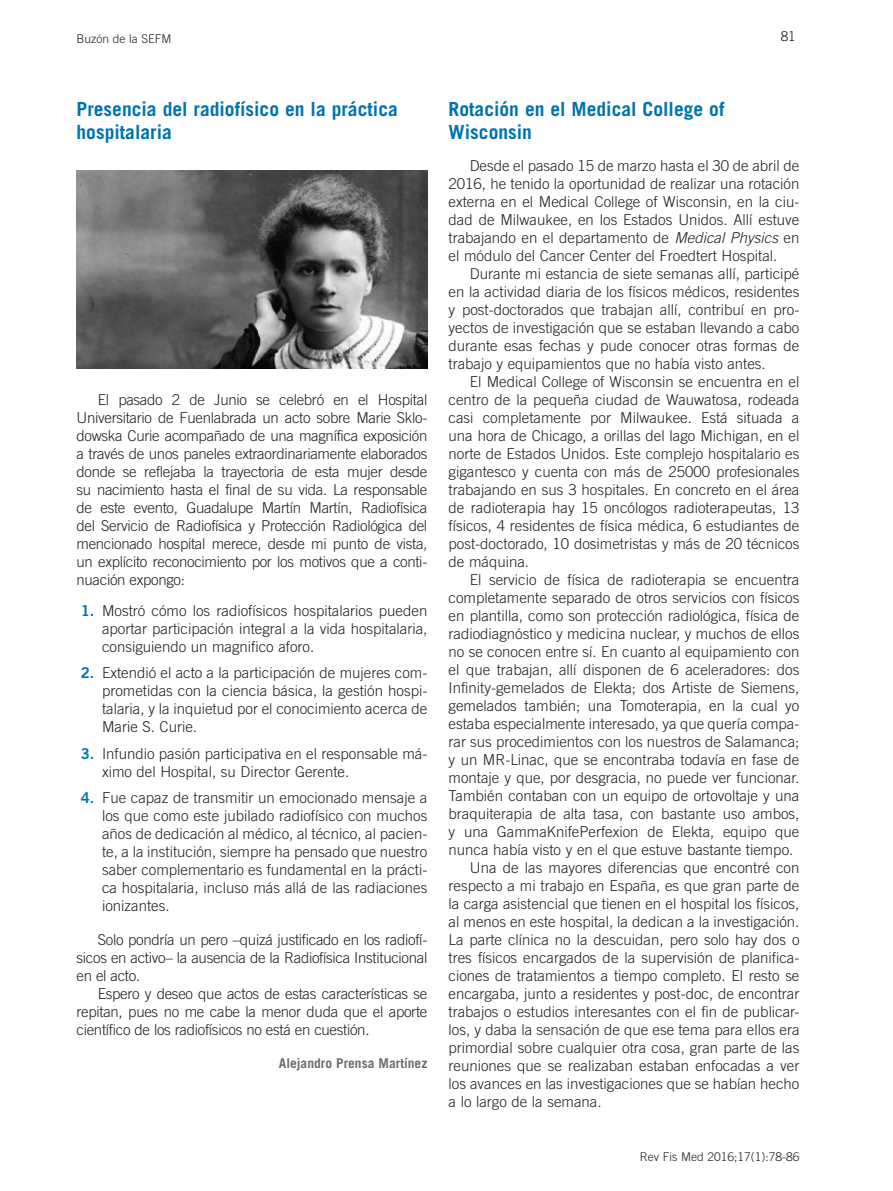
<style>
.page{position:relative;width:893px;height:1191px;background:#fff}
.page>*{position:absolute;margin:0;border:0;box-sizing:border-box;transform-origin:0 0}
.titulos_Buzon___Junt{font:700 19.5px/23.4px "Trade Gothic";color:#0073ae}
.texto_normal_IG{font:300 15px/18px "Trade Gothic";color:#231f20;text-align:justify}
.Bolo_num{font:300 15px/18px "Trade Gothic";color:#231f20;text-align:justify}
.texto_normal_IG-2{font:700 13.5px "Trade Gothic";color:#6c6d70}
.t1{font:300 13.5px "Trade Gothic";color:#231f20}
.t2{font:300 12px "Trade Gothic";color:#231f20}
.s1{font-family:"Trade Gothic Bold Two";font-weight:400;color:#0073ae}
.s2{font-style:italic}
</style>
<div class="page">
<img style="left:77px;top:171px;width:350px;height:197px">
<p class="t2" style="left:77px;top:31px;width:97px">Buzón de la SEFM</p>
<p class="t1" style="left:781px;top:28px;width:17px">81</p>
<p class="titulos_Buzon___Junt" style="left:77px;top:97px;width:323px">Presencia del radiofísico en la práctica hospitalaria</p>
<p class="texto_normal_IG" style="left:77px;top:390px;width:352px;text-indent:21px">El pasado 2 de Junio se celebró en el Hospital Universitario de Fuenlabrada un acto sobre Marie Sklo&shy;dowska Curie acompañado de una magnífica exposición a través de unos paneles extraordinariamente elaborados donde se reflejaba la trayectoria de esta mujer desde su nacimiento hasta el final de su vida. La responsable de este evento, Guadalupe Martín Martín, Radiofísica del Servicio de Radiofísica y Protección Radiológica del mencionado hospital merece, desde mi punto de vista, un explícito reconocimiento por los motivos que a conti&shy;nuación expongo:</p>
<p class="Bolo_num" style="left:102px;top:601px;width:327px;text-indent:-21px"><span class="s1">1.</span> Mostró cómo los radiofísicos hospitalarios pueden aportar participación integral a la vida hospitalaria, consiguiendo un magnifico aforo.</p>
<p class="Bolo_num" style="left:102px;top:663px;width:327px;text-indent:-21px"><span class="s1">2.</span> Extendió el acto a la participación de mujeres com&shy;prometidas con la ciencia básica, la gestión hospi&shy;talaria, y la inquietud por el conocimiento acerca de Marie S. Curie.</p>
<p class="Bolo_num" style="left:102px;top:744px;width:327px;text-indent:-21px"><span class="s1">3.</span> Infundio pasión participativa en el responsable má&shy;ximo del Hospital, su Director Gerente.</p>
<p class="Bolo_num" style="left:102px;top:788px;width:327px;text-indent:-21px"><span class="s1">4.</span> Fue capaz de transmitir un emocionado mensaje a los que como este jubilado radiofísico con muchos años de dedicación al médico, al técnico, al pacien&shy;te, a la institución, siempre ha pensado que nuestro saber complementario es fundamental en la prácti&shy;ca hospitalaria, incluso más allá de las radiaciones ionizantes.</p>
<p class="texto_normal_IG" style="left:77px;top:930px;width:352px;text-indent:21px">Solo pondría un pero –quizá justificado en los radiofí&shy;sicos en activo– la ausencia de la Radiofísica Institucional en el acto.</p>
<p class="texto_normal_IG" style="left:77px;top:984px;width:352px;text-indent:21px">Espero y deseo que actos de estas características se repitan, pues no me cabe la menor duda que el aporte científico de los radiofísicos no está en cuestión.</p>
<p class="texto_normal_IG-2" style="left:279px;top:1055px;width:150px">Alejandro Prensa Martínez</p>
<p class="titulos_Buzon___Junt" style="left:449px;top:97px;width:277px">Rotación en el Medical College of<br>Wisconsin</p>
<p class="texto_normal_IG" style="left:449px;top:156px;width:352px;text-indent:21px">Desde el pasado 15 de marzo hasta el 30 de abril de 2016, he tenido la oportunidad de realizar una rotación externa en el Medical College of Wisconsin, en la ciu&shy;dad de Milwaukee, en los Estados Unidos. Allí estuve trabajando en el departamento de <span class="s2">Medical Physics</span> en el módulo del Cancer Center del Froedtert Hospital.</p>
<p class="texto_normal_IG" style="left:449px;top:264px;width:352px;text-indent:21px">Durante mi estancia de siete semanas allí, participé en la actividad diaria de los físicos médicos, residentes y post-doctorados que trabajan allí, contribuí en pro&shy;yectos de investigación que se estaban llevando a cabo durante esas fechas y pude conocer otras formas de trabajo y equipamientos que no había visto antes.</p>
<p class="texto_normal_IG" style="left:449px;top:372px;width:352px;text-indent:21px">El Medical College of Wisconsin se encuentra en el centro de la pequeña ciudad de Wauwatosa, rodeada casi completamente por Milwaukee. Está situada a una hora de Chicago, a orillas del lago Michigan, en el norte de Estados Unidos. Este complejo hospitalario es gigantesco y cuenta con más de 25000 profesionales trabajando en sus 3 hospitales. En concreto en el área de radioterapia hay 15 oncólogos radioterapeutas, 13 físicos, 4 residentes de física médica, 6 estudiantes de post-doctorado, 10 dosimetristas y más de 20 técnicos de máquina.</p>
<p class="texto_normal_IG" style="left:449px;top:570px;width:352px;text-indent:21px">El servicio de física de radioterapia se encuentra completamente separado de otros servicios con físicos en plantilla, como son protección radiológica, física de radiodiagnóstico y medicina nuclear, y muchos de ellos no se conocen entre sí. En cuanto al equipamiento con el que trabajan, allí disponen de 6 aceleradores: dos Infinity-gemelados de Elekta; dos Artiste de Siemens, gemelados también; una Tomoterapia, en la cual yo estaba especialmente interesado, ya que quería compa&shy;rar sus procedimientos con los nuestros de Salamanca; y un MR-Linac, que se encontraba todavía en fase de montaje y que, por desgracia, no puede ver funcionar.<br>También contaban con un equipo de ortovoltaje y una braquiterapia de alta tasa, con bastante uso ambos, y una GammaKnifePerfexion de Elekta, equipo que nunca había visto y en el que estuve bastante tiempo.</p>
<p class="texto_normal_IG" style="left:449px;top:858px;width:352px;text-indent:21px">Una de las mayores diferencias que encontré con respecto a mi trabajo en España, es que gran parte de la carga asistencial que tienen en el hospital los físicos, al menos en este hospital, la dedican a la investigación.<br>La parte clínica no la descuidan, pero solo hay dos o tres físicos encargados de la supervisión de planifica&shy;ciones de tratamientos a tiempo completo. El resto se encargaba, junto a residentes y post-doc, de encontrar trabajos o estudios interesantes con el fin de publicar&shy;los, y daba la sensación de que ese tema para ellos era primordial sobre cualquier otra cosa, gran parte de las reuniones que se realizaban estaban enfocadas a ver los avances en las investigaciones que se habían hecho a lo largo de la semana.</p>
<p class="t2" style="left:640px;top:1149px;width:161px">Rev Fis Med 2016;17(1):78-86</p>
</div>
